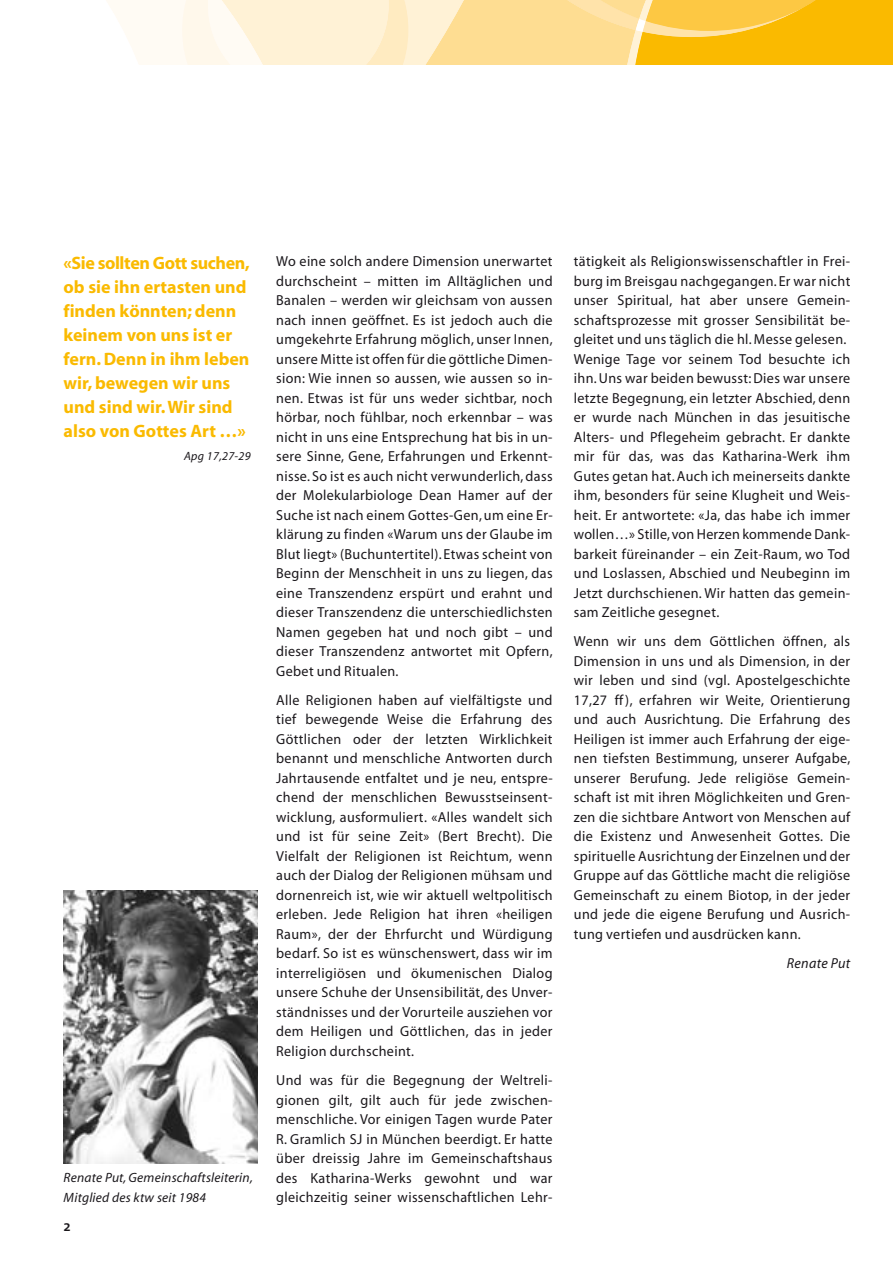
<style>
.page{position:relative;width:893px;height:1263px;background:#fff}
.page>*{position:absolute;margin:0;border:0;box-sizing:border-box;transform-origin:0 0}
.t1{font:700 18px/24px "Myriad";color:#faba00}
.t2{font:600 15px "The Mix";color:#1a171b}
.t3{font:14.55px/19.5px "Myriad";letter-spacing:.025em;color:#1a171b;text-align:justify}
.t4{font:italic 14.55px "Myriad";letter-spacing:.025em;color:#1a171b}
.t5{font:italic 13.5px/19.5px "Myriad";letter-spacing:.015em;color:#1a171b}
.t6{font:italic 12px "Myriad";letter-spacing:.025em;color:#1a171b}
</style>
<div class="page">
<svg style="left:106px;top:0;width:787px;height:64px"></svg>
<img style="left:64px;top:890px;width:194px;height:273px">
<p class="t1" style="left:64px;top:252px;width:188px">«Sie sollten Gott suchen, ob sie ihn ertasten und finden könnten; denn keinem von uns ist er fern. Denn in ihm leben wir, bewegen wir uns und sind wir.Wir sind also von Gottes Art …»</p>
<p class="t6" style="left:184px;top:452px;width:68px">Apg 17,27-29</p>
<p class="t5" style="left:64px;top:1169px;width:191px">Renate Put, Gemeinschaftsleiterin,<br>Mitglied des ktw seit 1984</p>
<p class="t2" style="left:64px;top:1219px;width:9px">2</p>
<p class="t3" style="left:276px;top:253px;width:278px">Wo eine solch andere Dimension unerwartet durchscheint – mitten im Alltäglichen und Banalen – werden wir gleichsam von aussen nach innen geöffnet. Es ist jedoch auch die umgekehrte Erfahrung möglich, unser Innen, unsere Mitte ist offen für die göttliche Dimen&shy;sion: Wie innen so aussen, wie aussen so in&shy;nen. Etwas ist für uns weder sichtbar, noch hörbar, noch fühlbar, noch erkennbar – was nicht in uns eine Entsprechung hat bis in un&shy;sere Sinne, Gene, Erfahrungen und Erkennt&shy;nisse. So ist es auch nicht verwunderlich, dass der Molekularbiologe Dean Hamer auf der Suche ist nach einem Gottes-Gen, um eine Er&shy;klärung zu finden «Warum uns der Glaube im Blut liegt» (Buchuntertitel).Etwas scheint von Beginn der Menschheit in uns zu liegen, das eine Transzendenz erspürt und erahnt und dieser Transzendenz die unterschiedlichsten Namen gegeben hat und noch gibt – und dieser Transzendenz antwortet mit Opfern, Gebet und Ritualen.</p>
<p class="t3" style="left:276px;top:691px;width:278px">Alle Religionen haben auf vielfältigste und tief bewegende Weise die Erfahrung des Göttlichen oder der letzten Wirklichkeit benannt und menschliche Antworten durch Jahrtausende entfaltet und je neu, entspre&shy;chend der menschlichen Bewusstseinsent&shy;wicklung, ausformuliert. «Alles wandelt sich und ist für seine Zeit» (Bert Brecht). Die Vielfalt der Religionen ist Reichtum, wenn auch der Dialog der Religionen mühsam und dornenreich ist, wie wir aktuell weltpolitisch erleben. Jede Religion hat ihren «heiligen Raum», der der Ehrfurcht und Würdigung bedarf. So ist es wünschenswert, dass wir im interreligiösen und ökumenischen Dialog unsere Schuhe der Unsensibilität, des Unver&shy;ständnisses und der Vorurteile ausziehen vor dem Heiligen und Göttlichen, das in jeder Religion durchscheint.</p>
<p class="t3" style="left:276px;top:1072px;width:278px">Und was für die Begegnung der Weltreli&shy;gionen gilt, gilt auch für jede zwischen&shy;menschliche. Vor einigen Tagen wurde Pater R. Gramlich SJ in München beerdigt. Er hatte über dreissig Jahre im Gemeinschaftshaus des Katharina-Werks gewohnt und war gleichzeitig seiner wissenschaftlichen Lehr-</p>
<p class="t3" style="left:574px;top:253px;width:278px;text-align:left">tätigkeit als Religionswissenschaftler in Frei&shy;burg im Breisgau nachgegangen.Er war nicht unser Spiritual, hat aber unsere Gemein&shy;schaftsprozesse mit grosser Sensibilität be&shy;gleitet und uns täglich die hl. Messe gelesen.<br>Wenige Tage vor seinem Tod besuchte ich ihn. Uns war beiden bewusst: Dies war unsere letzte Begegnung, ein letzter Abschied, denn er wurde nach München in das jesuitische Alters- und Pflegeheim gebracht. Er dankte mir für das, was das Katharina-Werk ihm Gutes getan hat. Auch ich meinerseits dankte ihm, besonders für seine Klugheit und Weis&shy;heit. Er antwortete: «Ja, das habe ich immer wollen…» Stille,von Herzen kommende Dank&shy;barkeit füreinander – ein Zeit-Raum, wo Tod und Loslassen, Abschied und Neubeginn im Jetzt durchschienen. Wir hatten das gemein&shy;sam Zeitliche gesegnet.</p>
<p class="t3" style="left:574px;top:633px;width:278px">Wenn wir uns dem Göttlichen öffnen, als Dimension in uns und als Dimension, in der wir leben und sind (vgl. Apostelgeschichte 17,27 ff), erfahren wir Weite, Orientierung und auch Ausrichtung. Die Erfahrung des Heiligen ist immer auch Erfahrung der eige&shy;nen tiefsten Bestimmung, unserer Aufgabe, unserer Berufung. Jede religiöse Gemein&shy;schaft ist mit ihren Möglichkeiten und Gren&shy;zen die sichtbare Antwort von Menschen auf die Existenz und Anwesenheit Gottes. Die spirituelle Ausrichtung der Einzelnen und der Gruppe auf das Göttliche macht die religiöse Gemeinschaft zu einem Biotop, in der jeder und jede die eigene Berufung und Ausrich&shy;tung vertiefen und ausdrücken kann.</p>
<p class="t4" style="left:787px;top:958px;width:65px">Renate Put</p>
</div>
